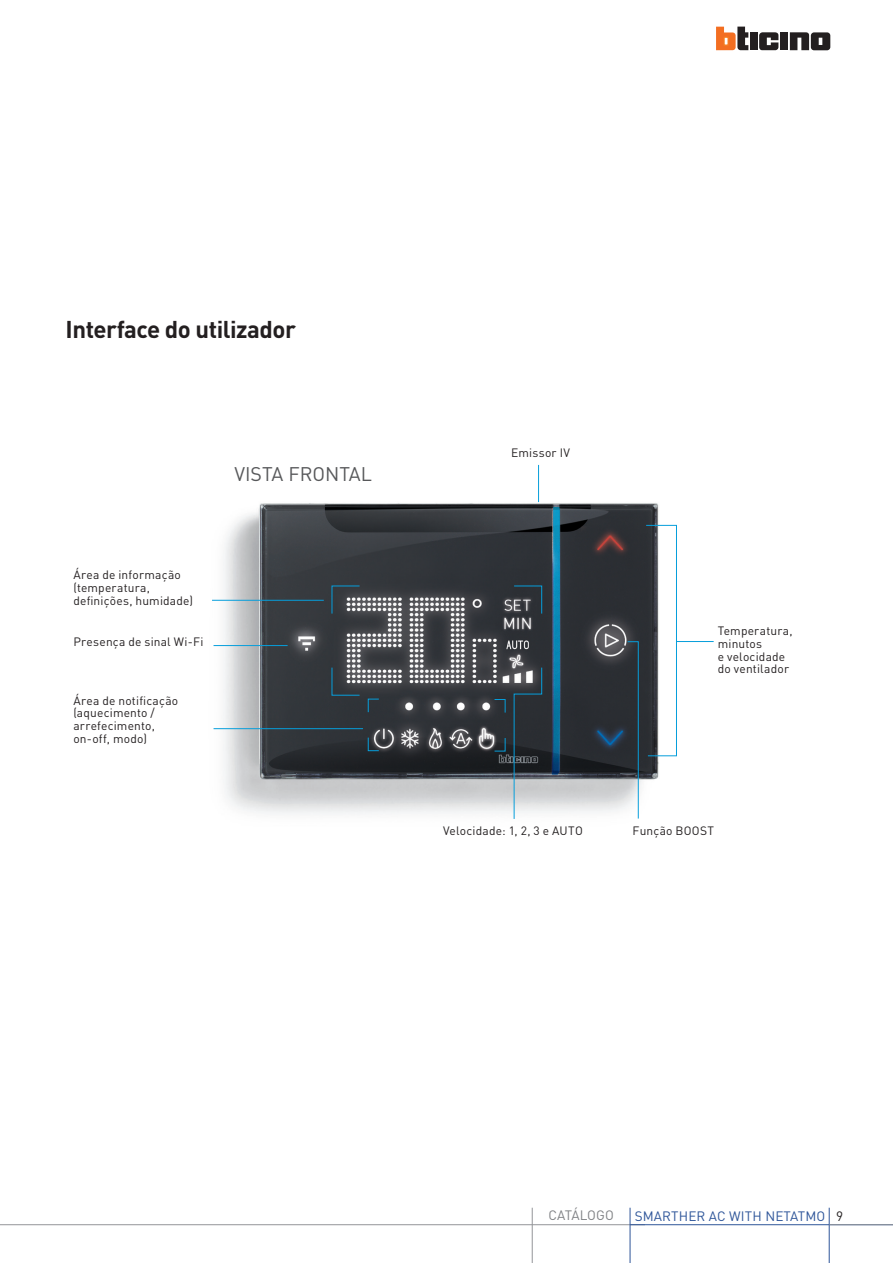
<style>
.page{position:relative;width:893px;height:1263px;background:#fff}
.page>*{position:absolute;margin:0;border:0;box-sizing:border-box;transform-origin:0 0}
.t1{font:700 24px "DIN Pro";letter-spacing:-.02em;color:#231f20}
.t2{font:19.5px "DIN Pro";color:#57585a}
.t3{font:13.5px "DIN Pro";letter-spacing:.01em;color:#2e5599}
.t4{font:13.5px "DIN Pro";color:#808285}
.t5{font:12px/12.8px "DIN Pro";letter-spacing:.015em;color:#231f20}
.s1{color:#231f20}
</style>
<div class="page">
<hr style="left:0;top:1224px;width:645px;height:1px;background:#939598">
<hr style="left:829px;top:1208px;width:1px;height:55px;background:#2e5599">
<hr style="left:630px;top:1208px;width:1px;height:55px;background:#2e5599">
<hr style="left:630px;top:1224px;width:263px;height:1px;background:#2e5599">
<hr style="left:829px;top:1224px;width:64px;height:1px;background:#939598">
<hr style="left:532px;top:1208px;width:1px;height:55px;background:#939598">
<div style="left:750px;top:32px;width:8px;height:18px;background:#231f20"></div>
<div style="left:780px;top:32px;width:8px;height:18px;background:#231f20"></div>
<svg style="left:716px;top:27px;width:32px;height:23px"></svg>
<svg style="left:759px;top:32px;width:19px;height:18px"></svg>
<svg style="left:790px;top:32px;width:40px;height:18px"></svg>
<img style="left:212px;top:491px;width:447px;height:323px">
<svg style="left:494px;top:699px;width:12px;height:14px"></svg>
<svg style="left:494px;top:737px;width:12px;height:15px"></svg>
<svg style="left:367px;top:698px;width:13px;height:15px"></svg>
<svg style="left:367px;top:737px;width:13px;height:14px"></svg>
<svg style="left:331px;top:585px;width:29px;height:29px"></svg>
<svg style="left:331px;top:667px;width:29px;height:29px"></svg>
<svg style="left:513px;top:585px;width:30px;height:29px"></svg>
<svg style="left:513px;top:667px;width:30px;height:152px;background:#60686e"></svg>
<hr style="left:676px;top:641px;width:38px;height:1px;background:#069edb">
<svg style="left:645px;top:524px;width:32px;height:233px"></svg>
<hr style="left:212px;top:600px;width:112px;height:1px;background:#069edb">
<hr style="left:214px;top:645px;width:74px;height:1px;background:#069edb">
<hr style="left:214px;top:728px;width:149px;height:1px;background:#069edb">
<hr style="left:538px;top:465px;width:1px;height:37px;background:#069edb">
<svg style="left:627px;top:641px;width:12px;height:178px;background:#505f68"></svg>
<h1 class="t1" style="left:66px;top:309px;width:232px">Interface do utilizador</h1>
<h2 class="t2" style="left:234px;top:461px;width:139px">VISTA FRONTAL</h2>
<p class="t5" style="left:73px;top:568px;width:121px">Área de informação (temperatura, definições, humidade)</p>
<p class="t5" style="left:73px;top:635px;width:132px">Presença de sinal Wi-Fi</p>
<p class="t5" style="left:73px;top:693px;width:106px">Área de notificação (aquecimento / arrefecimento, on-off, modo)</p>
<p class="t5" style="left:511px;top:446px;width:60px">Emissor IV</p>
<p class="t5" style="left:718px;top:624px;width:76px">Temperatura, minutos<br>e velocidade do ventilador</p>
<p class="t5" style="left:443px;top:824px;width:141px">Velocidade: 1, 2, 3 e AUTO</p>
<p class="t5" style="left:633px;top:824px;width:83px">Função BOOST</p>
<p class="t4" style="left:548px;top:1206px;width:67px">CATÁLOGO</p>
<p class="t3" style="left:635px;top:1207px;width:210px">SMARTHER AC WITH NETATMO <span class="s1">9</span></p>
</div>
